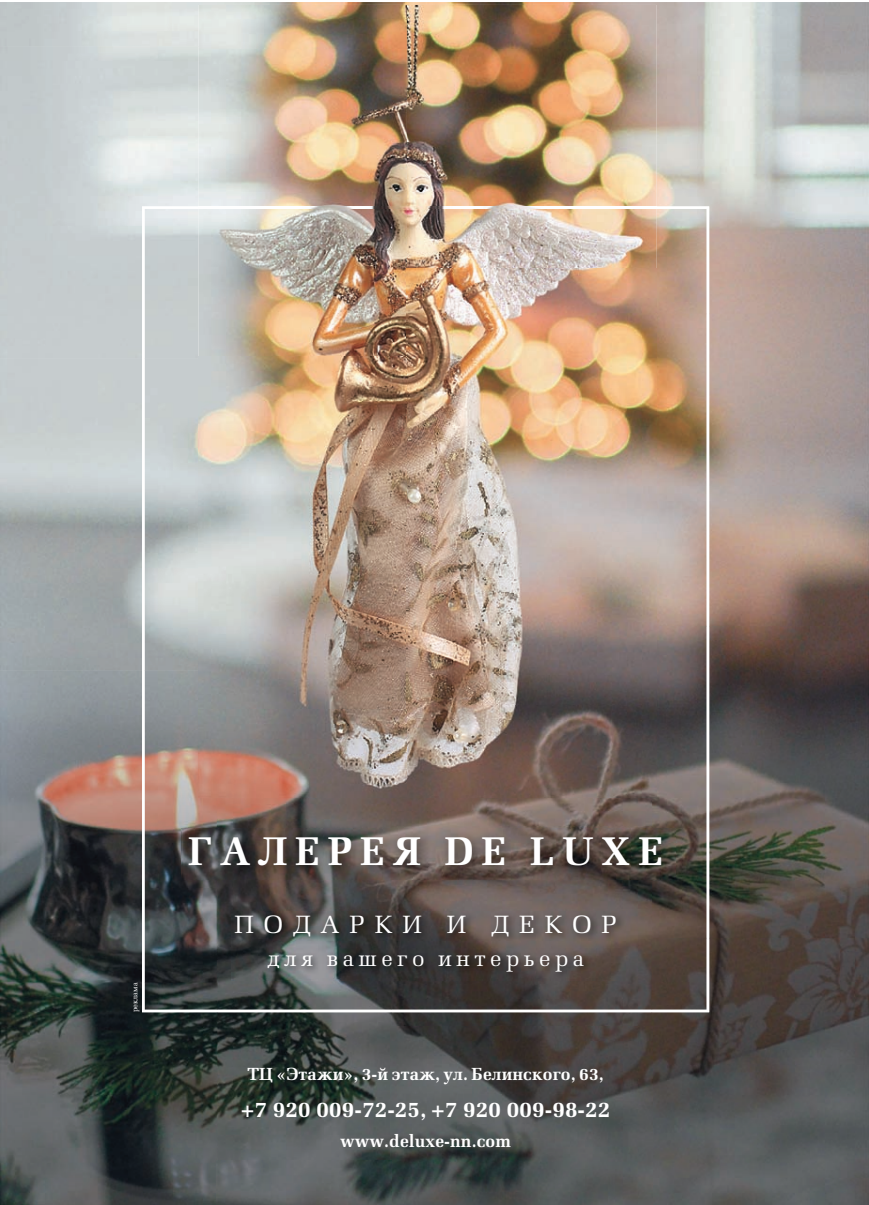
<style>
.page{position:relative;width:869px;height:1205px;background:#fff}
.page>*{position:absolute;margin:0;border:0;box-sizing:border-box;transform-origin:0 0}
.t1{font:700 40px "AG Melanie C";letter-spacing:.2em;color:#fff}
.t2{font:25px "AG Melanie C";letter-spacing:.4em;color:#fff}
.t3{font:700 22.5px "AG Melanie C";letter-spacing:.005em;color:#fff}
.t4{font:22.5px "AG Melanie C";letter-spacing:.2em;color:#fff}
.t5{font:700 17.5px "AG Melanie C";letter-spacing:.005em;color:#fff}
.t6{font:7.5px "AG Melanie C";letter-spacing:.005em;color:#fff}
</style>
<div class="page">
<img style="left:651px;top:2px;width:217px;height:312px">
<img style="left:0;top:2px;width:651px;height:44px">
<img style="left:709px;top:314px;width:159px;height:312px">
<img style="left:651px;top:626px;width:217px;height:579px">
<img style="left:0;top:670px;width:217px;height:535px">
<img style="left:217px;top:1012px;width:434px;height:193px">
<img style="left:142px;top:206px;width:566px;height:806px">
<img style="left:231px;top:911px;width:394px;height:69px">
<img style="left:198px;top:5px;width:458px;height:792px">
<img style="left:198px;top:206px;width:458px;height:3px">
<img style="left:181px;top:828px;width:493px;height:52px">
<p class="t6" style="left:130px;top:1012px;width:31px;rotate:-90deg">реклама</p>
<p class="t1" style="left:188px;top:828px;width:476px">ГАЛЕРЕЯ DE LUXE</p>
<p class="t2" style="left:234px;top:910px;width:384px">ПОДАРКИ И ДЕКОР</p>
<p class="t4" style="left:267px;top:945px;width:318px">для вашего интерьера</p>
<p class="t5" style="left:247px;top:1063px;width:357px">ТЦ «Этажи», 3-й этаж, ул. Белинского, 63,</p>
<p class="t3" style="left:241px;top:1096px;width:371px">+7 920 009-72-25, +7 920 009-98-22</p>
<p class="t5" style="left:340px;top:1130px;width:172px">www.deluxe-nn.com</p>
</div>
